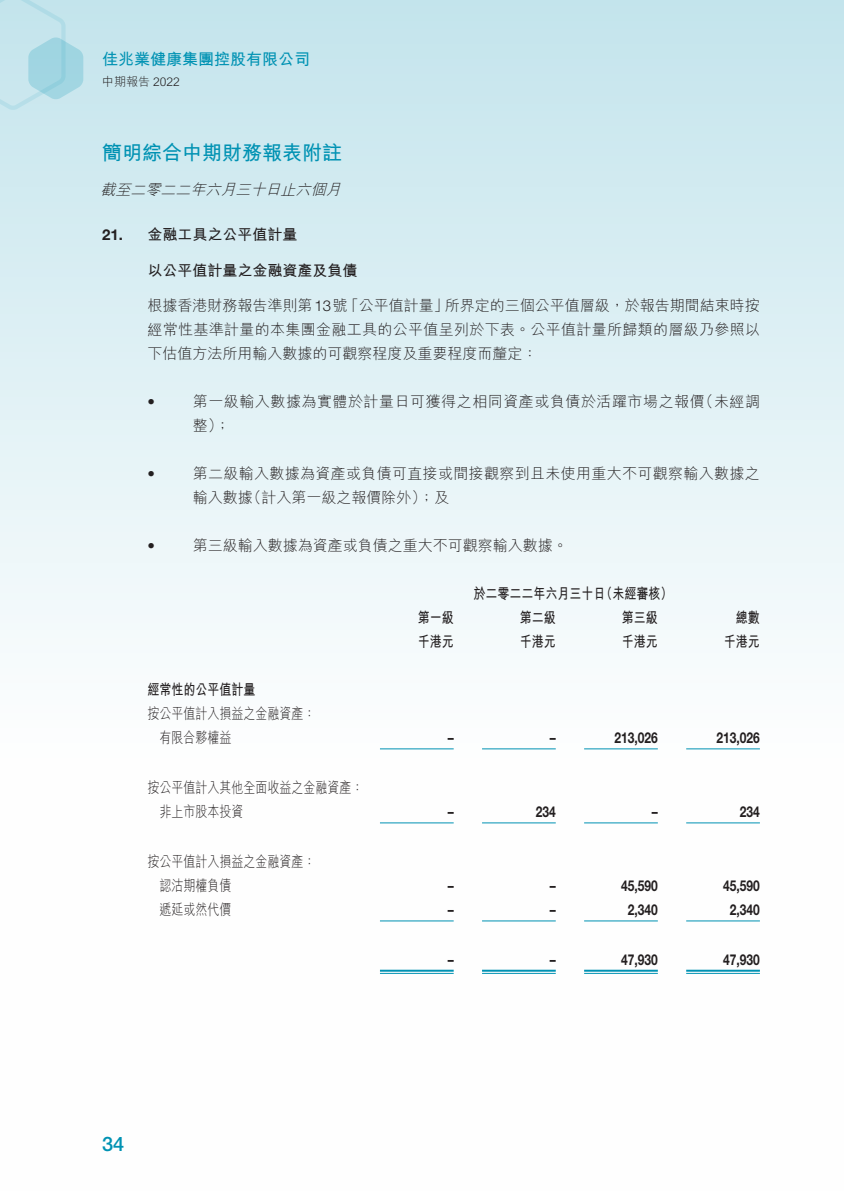
<style>
.page{position:relative;width:845px;height:1191px;background:#fff}
.page>*{position:absolute;margin:0;border:0;box-sizing:border-box;transform-origin:0 0}
.t1{font:700 20px "M Hei HK";color:#0092b3}
.t2{font:500 20px "Helvetica Neue LT Std";color:#0092b3}
.t3{font:700 16px "M Hei HK";color:#0092b3}
.body{font:300 15px/24px "M Hei HK";letter-spacing:.02em;color:#231f20}
.Table_1_Colume{font:300 15px "M Hei HK";color:#231f20;scale:.8 1}
.Table_1_Colume-2{font:700 15px "Helvetica Neue LT Std";color:#231f20;scale:.8 1}
.Table_1_Colume-3{font:700 15px "M Hei HK";color:#231f20;scale:.8 1}
.Subhead_2{font:700 15px "M Hei HK";color:#231f20}
.body-2{font:300 15px "M Hei HK";color:#231f20}
.t4{font:italic 300 15px "M Hei HK";color:#231f20}
.body-3{font:300 15px "Helvetica Neue LT Std";color:#231f20}
.t5{font:300 12px "M Hei HK";color:#231f20}
.s1{font-family:"Helvetica Neue LT Std"}
</style>
<div class="page">
<div style="left:0;top:0;width:843px;height:1191px;background:linear-gradient(to bottom,#cbe8ef,#fff)"></div>
<svg style="left:0;top:0;width:83px;height:114px;background:#bae0e9"></svg>
<hr style="left:380px;top:748px;width:74px;height:1px;background:#0092b3">
<hr style="left:482px;top:748px;width:74px;height:1px;background:#0092b3">
<hr style="left:584px;top:748px;width:74px;height:1px;background:#0092b3">
<hr style="left:686px;top:748px;width:74px;height:1px;background:#0092b3">
<hr style="left:380px;top:822px;width:74px;height:1px;background:#0092b3">
<hr style="left:482px;top:822px;width:74px;height:1px;background:#0092b3">
<hr style="left:584px;top:822px;width:74px;height:1px;background:#0092b3">
<hr style="left:686px;top:822px;width:74px;height:1px;background:#0092b3">
<hr style="left:380px;top:920px;width:74px;height:1px;background:#0092b3">
<hr style="left:482px;top:920px;width:74px;height:1px;background:#0092b3">
<hr style="left:584px;top:920px;width:74px;height:1px;background:#0092b3">
<hr style="left:686px;top:920px;width:74px;height:1px;background:#0092b3">
<hr style="left:380px;top:969px;width:74px;height:2px;background:#0092b3">
<hr style="left:380px;top:973px;width:74px;height:1px;background:#0092b3">
<hr style="left:482px;top:969px;width:74px;height:2px;background:#0092b3">
<hr style="left:482px;top:973px;width:74px;height:1px;background:#0092b3">
<hr style="left:584px;top:969px;width:74px;height:2px;background:#0092b3">
<hr style="left:584px;top:973px;width:74px;height:1px;background:#0092b3">
<hr style="left:686px;top:969px;width:74px;height:2px;background:#0092b3">
<hr style="left:686px;top:973px;width:74px;height:1px;background:#0092b3">
<p class="t3" style="left:102px;top:48px;width:210px">佳兆業健康集團控股有限公司</p>
<p class="t5" style="left:102px;top:75px;width:79px">中期報告 2022</p>
<h1 class="t1" style="left:102px;top:138px;width:242px">簡明綜合中期財務報表附註</h1>
<p class="t4" style="left:101px;top:182px;width:245px">截至二零二二年六月三十日止六個月</p>
<p class="Subhead_2" style="left:102px;top:224px;width:197px"><span class="s1">21.</span> 金融工具之公平值計量</p>
<p class="Subhead_2" style="left:147px;top:259px;width:212px">以公平值計量之金融資產及負債</p>
<p class="body" style="left:147px;top:293px;width:614px;text-align:justify">根據香港財務報告準則第<span class="s1">13</span>號「公平值計量」所界定的三個公平值層級，於報告期間結束時按經常性基準計量的本集團金融工具的公平值呈列於下表。公平值計量所歸類的層級乃參照以下估值方法所用輸入數據的可觀察程度及重要程度而釐定：</p>
<p class="body-3" style="left:147px;top:392px;width:9px">•</p>
<p class="body" style="left:193px;top:389px;width:569px">第一級輸入數據為實體於計量日可獲得之相同資產或負債於活躍市場之報價（未經調整）；</p>
<p class="body-3" style="left:147px;top:464px;width:9px">•</p>
<p class="body" style="left:193px;top:461px;width:568px">第二級輸入數據為資產或負債可直接或間接觀察到且未使用重大不可觀察輸入數據之輸入數據（計入第一級之報價除外）；及</p>
<p class="body-3" style="left:147px;top:536px;width:9px">•</p>
<p class="body-2" style="left:193px;top:538px;width:376px">第三級輸入數據為資產或負債之重大不可觀察輸入數據。</p>
<p class="Table_1_Colume-3" style="left:473px;top:582px;width:250px">於二零二二年六月三十日（未經審核）</p>
<p class="Table_1_Colume-3" style="left:418px;top:606px;width:46px">第一級</p>
<p class="Table_1_Colume-3" style="left:520px;top:606px;width:46px">第二級</p>
<p class="Table_1_Colume-3" style="left:622px;top:606px;width:46px">第三級</p>
<p class="Table_1_Colume-3" style="left:736px;top:606px;width:31px">總數</p>
<p class="Table_1_Colume-3" style="left:418px;top:630px;width:46px">千港元</p>
<p class="Table_1_Colume-3" style="left:520px;top:630px;width:46px">千港元</p>
<p class="Table_1_Colume-3" style="left:622px;top:630px;width:46px">千港元</p>
<p class="Table_1_Colume-3" style="left:724px;top:630px;width:46px">千港元</p>
<p class="Table_1_Colume-3" style="left:147px;top:678px;width:136px">經常性的公平值計量</p>
<p class="Table_1_Colume" style="left:147px;top:706px;width:212px">按公平值計入損益之金融資產：</p>
<p class="Table_1_Colume" style="left:159px;top:730px;width:91px">有限合夥權益</p>
<p class="Table_1_Colume-2" style="left:448px;top:728px;width:9px">–</p>
<p class="Table_1_Colume-2" style="left:550px;top:728px;width:9px">–</p>
<p class="Table_1_Colume-2" style="left:614px;top:728px;width:56px">213,026</p>
<p class="Table_1_Colume-2" style="left:716px;top:728px;width:56px">213,026</p>
<p class="Table_1_Colume" style="left:147px;top:780px;width:272px">按公平值計入其他全面收益之金融資產：</p>
<p class="Table_1_Colume" style="left:159px;top:804px;width:106px">非上市股本投資</p>
<p class="Table_1_Colume-2" style="left:448px;top:802px;width:9px">–</p>
<p class="Table_1_Colume-2" style="left:536px;top:802px;width:27px">234</p>
<p class="Table_1_Colume-2" style="left:652px;top:802px;width:9px">–</p>
<p class="Table_1_Colume-2" style="left:740px;top:802px;width:27px">234</p>
<p class="Table_1_Colume" style="left:147px;top:854px;width:212px">按公平值計入損益之金融資產：</p>
<p class="Table_1_Colume" style="left:159px;top:878px;width:91px">認沽期權負債</p>
<p class="Table_1_Colume-2" style="left:448px;top:876px;width:9px">–</p>
<p class="Table_1_Colume-2" style="left:550px;top:876px;width:9px">–</p>
<p class="Table_1_Colume-2" style="left:621px;top:876px;width:47px">45,590</p>
<p class="Table_1_Colume-2" style="left:723px;top:876px;width:47px">45,590</p>
<p class="Table_1_Colume" style="left:159px;top:902px;width:91px">遞延或然代價</p>
<p class="Table_1_Colume-2" style="left:448px;top:900px;width:9px">–</p>
<p class="Table_1_Colume-2" style="left:550px;top:900px;width:9px">–</p>
<p class="Table_1_Colume-2" style="left:628px;top:900px;width:39px">2,340</p>
<p class="Table_1_Colume-2" style="left:730px;top:900px;width:39px">2,340</p>
<h1 class="t2" style="left:102px;top:1131px;width:24px">34</h1>
<p class="Table_1_Colume-2" style="left:448px;top:950px;width:9px">–</p>
<p class="Table_1_Colume-2" style="left:550px;top:950px;width:9px">–</p>
<p class="Table_1_Colume-2" style="left:621px;top:950px;width:47px">47,930</p>
<p class="Table_1_Colume-2" style="left:723px;top:950px;width:47px">47,930</p>
</div>
